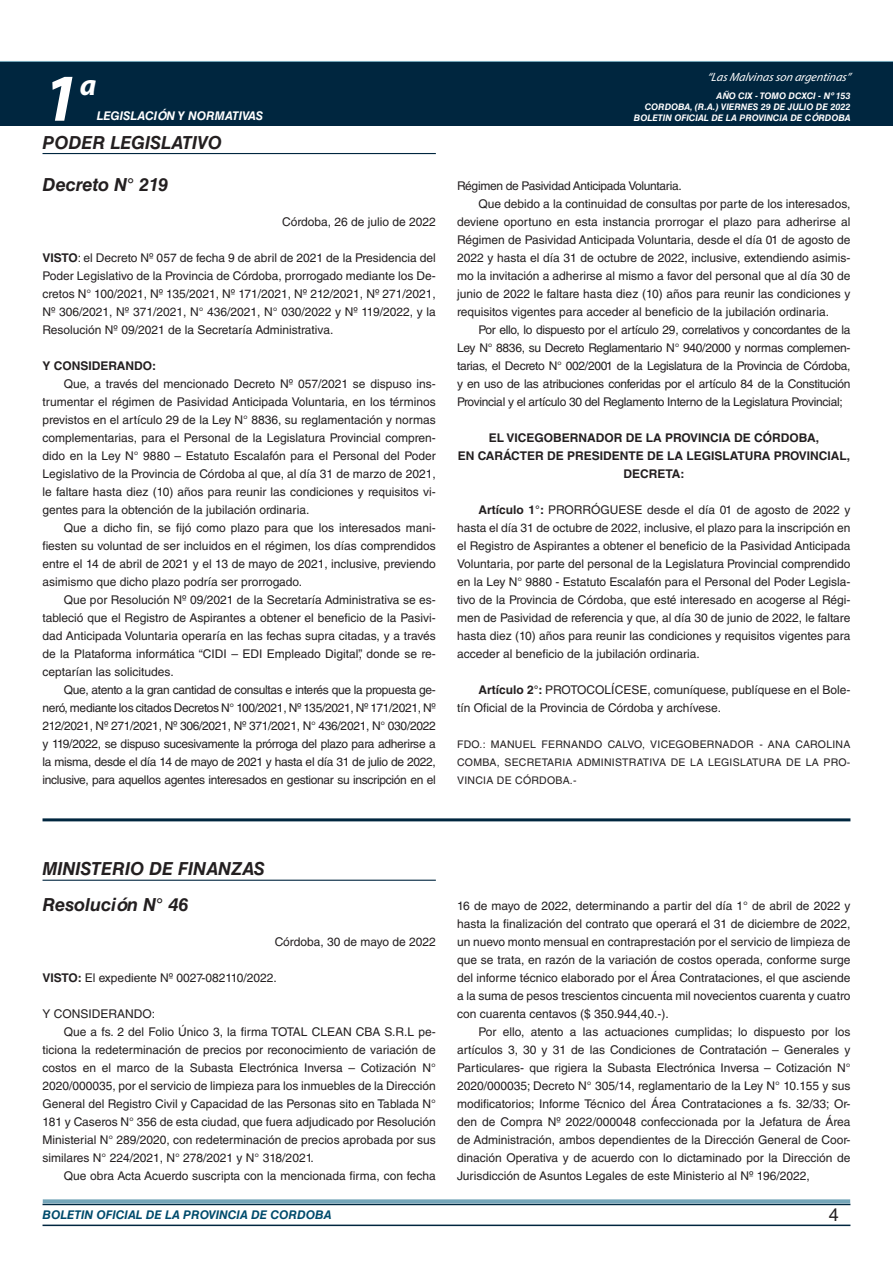
<style>
.page{position:relative;width:893px;height:1263px;background:#fff}
.page>*{position:absolute;margin:0;border:0;box-sizing:border-box;transform-origin:0 0}
.t1{font:italic 700 67.5px "Myriad Pro";color:#fff}
.t2{font:italic 700 30px "Myriad Pro";color:#fff}
.NOMBRE_DE_MINISTERIO{font:italic 700 18px "Helvetica LT Std";color:#231f20}
.t3{font:18px "Helvetica LT Std";color:#231f20}
.TEXTO_BASE{font:12px/18px "Helvetica LT Std";color:#231f20;text-align:justify}
.RESUELVE{font:700 12px "Helvetica LT Std";color:#231f20}
.FECHA{font:12px "Helvetica LT Std";color:#231f20}
.TEXTO_BASE-2{font:12px "Helvetica LT Std";letter-spacing:-.025em;color:#231f20}
.t4{font:italic 700 12px "Helvetica LT Std";color:#004b6c}
.t5{font:italic 12px "Myriad Pro";color:#fff}
.t6{font:italic 700 12px "Helvetica LT Std";color:#fff}
.TEXTO_BASE-3{font:700 12px "Helvetica LT Std";color:#231f20}
.FIRMA{font:10.5px/18px "Helvetica LT Std";letter-spacing:.025em;color:#231f20;text-align:justify}
.t7{font:italic 700 9px/10.8px "Helvetica LT Std";color:#fff;text-align:right}
.s1{font-weight:700}
</style>
<div class="page">
<div style="left:0;top:61px;width:893px;height:6px;background:#73a5b8"></div>
<div style="left:0;top:62px;width:893px;height:64px;background:#00263f"></div>
<hr style="left:43px;top:1224px;width:807px;height:2px;background:#00263f">
<div style="left:42px;top:1198px;width:809px;height:8px;background:#fff;opacity:.75"></div>
<hr style="left:43px;top:153px;width:393px;height:1px;background:#00263f">
<hr style="left:43px;top:818px;width:807px;height:3px;background:#00263f">
<hr style="left:43px;top:880px;width:393px;height:1px;background:#00263f">
<h1 class="t1" style="left:43px;top:54px;width:38px">1</h1>
<h2 class="t2" style="left:80px;top:66px;width:18px">a</h2>
<p class="t6" style="left:97px;top:109px;width:168px">LEGISLACIÓN Y NORMATIVAS</p>
<p class="NOMBRE_DE_MINISTERIO" style="left:43px;top:131px;width:181px">PODER LEGISLATIVO</p>
<p class="NOMBRE_DE_MINISTERIO" style="left:43px;top:174px;width:127px">Decreto N° 219</p>
<p class="FECHA" style="left:282px;top:215px;width:155px">Córdoba, 26 de julio de 2022</p>
<p class="TEXTO_BASE" style="left:43px;top:249px;width:395px"><span class="s1">VISTO</span>: el Decreto Nº 057 de fecha 9 de abril de 2021 de la Presidencia del Poder Legislativo de la Provincia de Córdoba, prorrogado mediante los De&shy;cretos N° 100/2021, Nº 135/2021, Nº 171/2021, Nº 212/2021, Nº 271/2021, Nº 306/2021, Nº 371/2021, N° 436/2021, N° 030/2022 y Nº 119/2022, y la Resolución Nº 09/2021 de la Secretaría Administrativa.</p>
<p class="TEXTO_BASE-3" style="left:43px;top:358px;width:115px">Y CONSIDERANDO:</p>
<p class="TEXTO_BASE" style="left:43px;top:375px;width:395px;text-indent:21px">Que, a través del mencionado Decreto Nº 057/2021 se dispuso ins&shy;trumentar el régimen de Pasividad Anticipada Voluntaria, en los términos previstos en el artículo 29 de la Ley N° 8836, su reglamentación y normas complementarias, para el Personal de la Legislatura Provincial compren&shy;dido en la Ley N° 9880 – Estatuto Escalafón para el Personal del Poder Legislativo de la Provincia de Córdoba al que, al día 31 de marzo de 2021, le faltare hasta diez (10) años para reunir las condiciones y requisitos vi&shy;gentes para la obtención de la jubilación ordinaria.</p>
<p class="TEXTO_BASE" style="left:43px;top:519px;width:395px;text-indent:21px">Que a dicho fin, se fijó como plazo para que los interesados mani&shy;fiesten su voluntad de ser incluidos en el régimen, los días comprendidos entre el 14 de abril de 2021 y el 13 de mayo de 2021, inclusive, previendo asimismo que dicho plazo podría ser prorrogado.</p>
<p class="TEXTO_BASE" style="left:43px;top:591px;width:395px;text-indent:21px">Que por Resolución Nº 09/2021 de la Secretaría Administrativa se es&shy;tableció que el Registro de Aspirantes a obtener el beneficio de la Pasivi&shy;dad Anticipada Voluntaria operaría en las fechas supra citadas, y a través de la Plataforma informática “CIDI – EDI Empleado Digital”, donde se re&shy;ceptarían las solicitudes.</p>
<p class="TEXTO_BASE" style="left:43px;top:681px;width:395px;text-indent:21px">Que, atento a la gran cantidad de consultas e interés que la propuesta ge&shy;neró, mediante los citados Decretos N° 100/2021, Nº 135/2021, Nº 171/2021, Nº 212/2021, Nº 271/2021, Nº 306/2021, Nº 371/2021, N° 436/2021, N° 030/2022 y 119/2022, se dispuso sucesivamente la prórroga del plazo para adherirse a la misma, desde el día 14 de mayo de 2021 y hasta el día 31 de julio de 2022, inclusive, para aquellos agentes interesados en gestionar su inscripción en el</p>
<p class="t5" style="left:707px;top:70px;width:145px">“LasMalvinasson argentinas”</p>
<p class="t7" style="left:634px;top:91px;width:218px">AÑO CIX - TOMO DCXCI - Nº 153<br>CORDOBA, (R.A.) VIERNES 29 DE JULIO DE 2022<br>BOLETIN OFICIAL DE LA PROVINCIA DE CÓRDOBA</p>
<p class="TEXTO_BASE-2" style="left:457px;top:179px;width:226px">Régimen de Pasividad Anticipada Voluntaria.</p>
<p class="TEXTO_BASE" style="left:457px;top:195px;width:395px;text-indent:21px">Que debido a la continuidad de consultas por parte de los interesados, deviene oportuno en esta instancia prorrogar el plazo para adherirse al Régimen de Pasividad Anticipada Voluntaria, desde el día 01 de agosto de 2022 y hasta el día 31 de octubre de 2022, inclusive, extendiendo asimis&shy;mo la invitación a adherirse al mismo a favor del personal que al día 30 de junio de 2022 le faltare hasta diez (10) años para reunir las condiciones y requisitos vigentes para acceder al beneficio de la jubilación ordinaria.</p>
<p class="TEXTO_BASE" style="left:457px;top:321px;width:395px;text-indent:21px">Por ello, lo dispuesto por el artículo 29, correlativos y concordantes de la Ley N° 8836, su Decreto Reglamentario N° 940/2000 y normas complemen&shy;tarias, el Decreto N° 002/2001 de la Legislatura de la Provincia de Córdoba, y en uso de las atribuciones conferidas por el artículo 84 de la Constitución Provincial y el artículo 30 del Reglamento Interno de la Legislatura Provincial;</p>
<p class="RESUELVE" style="left:489px;top:430px;width:332px">EL VICEGOBERNADOR DE LA PROVINCIA DE CÓRDOBA,</p>
<p class="RESUELVE" style="left:458px;top:448px;width:394px">EN CARÁCTER DE PRESIDENTE DE LA LEGISLATURA PROVINCIAL,</p>
<p class="RESUELVE" style="left:624px;top:466px;width:62px">DECRETA:</p>
<p class="TEXTO_BASE" style="left:457px;top:501px;width:395px;text-indent:21px"><span class="s1">Artículo 1°:</span> PRORRÓGUESE desde el día 01 de agosto de 2022 y hasta el día 31 de octubre de 2022, inclusive, el plazo para la inscripción en el Registro de Aspirantes a obtener el beneficio de la Pasividad Anticipada Voluntaria, por parte del personal de la Legislatura Provincial comprendido en la Ley N° 9880 - Estatuto Escalafón para el Personal del Poder Legisla&shy;tivo de la Provincia de Córdoba, que esté interesado en acogerse al Régi&shy;men de Pasividad de referencia y que, al día 30 de junio de 2022, le faltare hasta diez (10) años para reunir las condiciones y requisitos vigentes para acceder al beneficio de la jubilación ordinaria.</p>
<p class="TEXTO_BASE" style="left:457px;top:681px;width:395px;text-indent:21px"><span class="s1">Artículo 2°:</span> PROTOCOLÍCESE, comuníquese, publíquese en el Bole&shy;tín Oficial de la Provincia de Córdoba y archívese.</p>
<p class="FIRMA" style="left:457px;top:735px;width:395px">FDO.: MANUEL FERNANDO CALVO, VICEGOBERNADOR - ANA CAROLINA COMBA, SECRETARIA ADMINISTRATIVA DE LA LEGISLATURA DE LA PRO-VINCIA DE CÓRDOBA.-</p>
<p class="NOMBRE_DE_MINISTERIO" style="left:43px;top:858px;width:224px">MINISTERIO DE FINANZAS</p>
<p class="NOMBRE_DE_MINISTERIO" style="left:43px;top:894px;width:147px">Resolución N° 46</p>
<p class="FECHA" style="left:275px;top:935px;width:163px">Córdoba, 30 de mayo de 2022</p>
<p class="TEXTO_BASE" style="left:43px;top:969px;width:236px"><span class="s1">VISTO:</span> El expediente Nº 0027-082110/2022.</p>
<p class="TEXTO_BASE" style="left:43px;top:1005px;width:114px">Y CONSIDERANDO:</p>
<p class="TEXTO_BASE" style="left:43px;top:1023px;width:395px;text-indent:21px">Que a fs. 2 del Folio Único 3, la firma TOTAL CLEAN CBA S.R.L pe&shy;ticiona la redeterminación de precios por reconocimiento de variación de costos en el marco de la Subasta Electrónica Inversa – Cotización N° 2020/000035, por el servicio de limpieza para los inmuebles de la Dirección General del Registro Civil y Capacidad de las Personas sito en Tablada N° 181 y Caseros N° 356 de esta ciudad, que fuera adjudicado por Resolución Ministerial N° 289/2020, con redeterminación de precios aprobada por sus similares N° 224/2021, N° 278/2021 y N° 318/2021.</p>
<p class="TEXTO_BASE" style="left:64px;top:1167px;width:374px">Que obra Acta Acuerdo suscripta con la mencionada firma, con fecha</p>
<p class="TEXTO_BASE" style="left:457px;top:897px;width:395px">16 de mayo de 2022, determinando a partir del día 1° de abril de 2022 y hasta la finalización del contrato que operará el 31 de diciembre de 2022, un nuevo monto mensual en contraprestación por el servicio de limpieza de que se trata, en razón de la variación de costos operada, conforme surge del informe técnico elaborado por el Área Contrataciones, el que asciende a la suma de pesos trescientos cincuenta mil novecientos cuarenta y cuatro con cuarenta centavos ($ 350.944,40.-).</p>
<p class="TEXTO_BASE" style="left:457px;top:1023px;width:395px;text-indent:21px">Por ello, atento a las actuaciones cumplidas; lo dispuesto por los artículos 3, 30 y 31 de las Condiciones de Contratación – Generales y Particulares- que rigiera la Subasta Electrónica Inversa – Cotización N° 2020/000035; Decreto N° 305/14, reglamentario de la Ley N° 10.155 y sus modificatorios; Informe Técnico del Área Contrataciones a fs. 32/33; Or&shy;den de Compra Nº 2022/000048 confeccionada por la Jefatura de Área de Administración, ambos dependientes de la Dirección General de Coor&shy;dinación Operativa y de acuerdo con lo dictaminado por la Dirección de Jurisdicción de Asuntos Legales de este Ministerio al Nº 196/2022,</p>
<p class="t4" style="left:43px;top:1208px;width:290px">BOLETIN OFICIAL DE LA PROVINCIA DE CORDOBA</p>
<h3 class="t3" style="left:829px;top:1204px;width:12px">4</h3>
</div>
